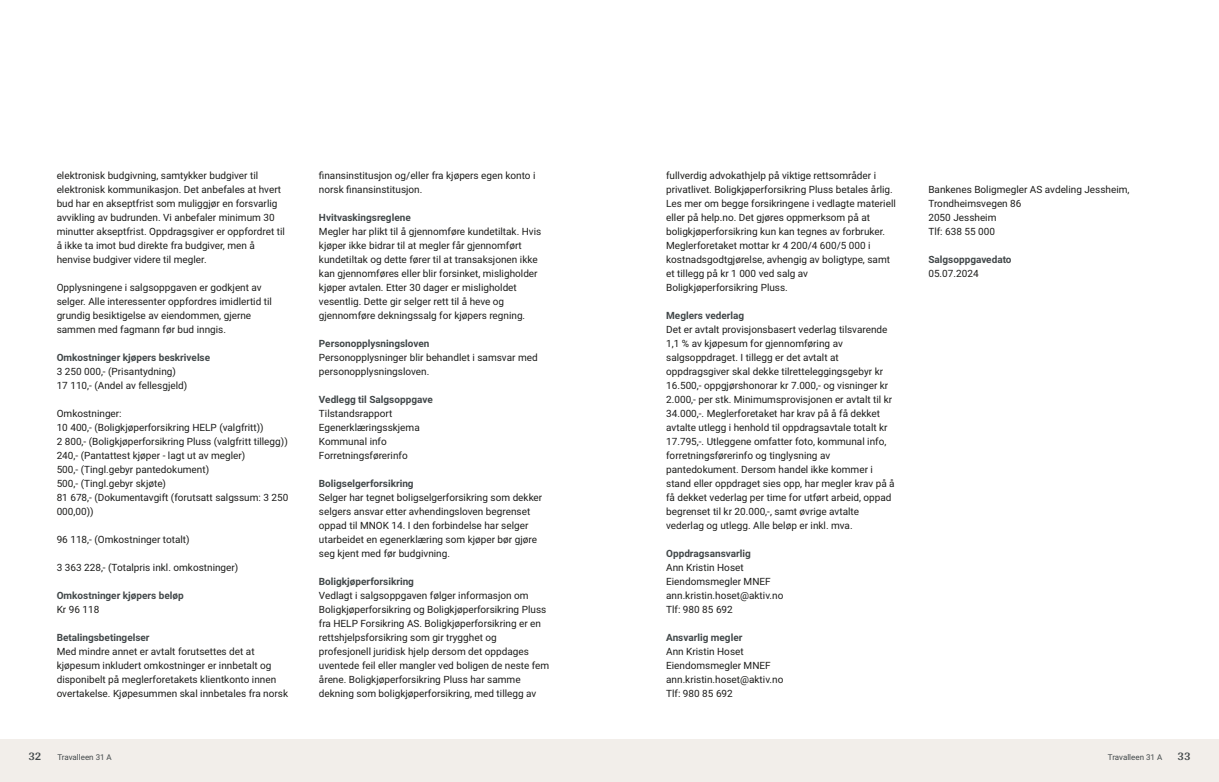
<style>
.page{position:relative;width:1219px;height:782px;background:#fff}
.page>*{position:absolute;margin:0;border:0;box-sizing:border-box;transform-origin:0 0}
.t1{font:700 12px "Arya";color:#414749}
.t2{font:10px/14px "Roboto";color:#1d1d1b}
.t3{font:700 10px "Roboto";color:#414749}
.t4{font:8px "Roboto";color:#414749}
</style>
<div class="page">
<div style="left:0;top:739px;width:612px;height:42px;background:#f2eeea"></div>
<div style="left:607px;top:739px;width:612px;height:42px;background:#f2eeea"></div>
<p class="t2" style="left:57px;top:167px;width:230px">elektronisk budgivning, samtykker budgiver til elektronisk kommunikasjon. Det anbefales at hvert bud har en akseptfrist som muliggjør en forsvarlig avvikling av budrunden. Vi anbefaler minimum 30 minutter akseptfrist. Oppdragsgiver er oppfordret til å ikke ta imot bud direkte fra budgiver, men å henvise budgiver videre til megler.</p>
<p class="t2" style="left:57px;top:279px;width:217px">Opplysningene i salgsoppgaven er godkjent av selger. Alle interessenter oppfordres imidlertid til grundig besiktigelse av eiendommen, gjerne sammen med fagmann før bud inngis.</p>
<p class="t3" style="left:57px;top:350px;width:155px">Omkostninger kjøpers beskrivelse</p>
<p class="t2" style="left:57px;top:363px;width:132px">3 250 000,‑ (Prisantydning)<br>17 110,‑ (Andel av fellesgjeld)</p>
<p class="t2" style="left:57px;top:405px;width:233px">Omkostninger:<br>10 400,‑ (Boligkjøperforsikring HELP (valgfritt))<br>2 800,‑ (Boligkjøperforsikring Pluss (valgfritt tillegg))<br>240,‑ (Pantattest kjøper ‑ lagt ut av megler)<br>500,‑ (Tingl.gebyr pantedokument)<br>500,‑ (Tingl.gebyr skjøte)<br>81 678,‑ (Dokumentavgift (forutsatt salgssum: 3 250<br>000,00))</p>
<p class="t2" style="left:57px;top:531px;width:134px">96 118,‑ (Omkostninger totalt)</p>
<p class="t2" style="left:57px;top:559px;width:183px">3 363 228,‑ (Totalpris inkl. omkostninger)</p>
<p class="t3" style="left:57px;top:588px;width:129px">Omkostninger kjøpers beløp</p>
<p class="t2" style="left:57px;top:601px;width:44px">Kr 96 118</p>
<p class="t3" style="left:57px;top:630px;width:94px">Betalingsbetingelser</p>
<p class="t2" style="left:57px;top:643px;width:233px">Med mindre annet er avtalt forutsettes det at kjøpesum inkludert omkostninger er innbetalt og disponibelt på meglerforetakets klientkonto innen overtakelse. Kjøpesummen skal innbetales fra norsk</p>
<p class="t1" style="left:28px;top:749px;width:15px">32</p>
<p class="t4" style="left:57px;top:751px;width:56px">Travalleen 31 A</p>
<p class="t2" style="left:319px;top:167px;width:218px">finansinstitusjon og/eller fra kjøpers egen konto i norsk finansinstitusjon.</p>
<p class="t3" style="left:319px;top:210px;width:93px">Hvitvaskingsreglene</p>
<p class="t2" style="left:319px;top:223px;width:224px">Megler har plikt til å gjennomføre kundetiltak. Hvis kjøper ikke bidrar til at megler får gjennomført kundetiltak og dette fører til at transaksjonen ikke kan gjennomføres eller blir forsinket, misligholder kjøper avtalen. Etter 30 dager er misligholdet vesentlig. Dette gir selger rett til å heve og gjennomføre dekningssalg for kjøpers regning.</p>
<p class="t3" style="left:319px;top:336px;width:112px">Personopplysningsloven</p>
<p class="t2" style="left:319px;top:349px;width:220px">Personopplysninger blir behandlet i samsvar med personopplysningsloven.</p>
<p class="t3" style="left:319px;top:392px;width:115px">Vedlegg til Salgsoppgave</p>
<p class="t2" style="left:319px;top:405px;width:102px">Tilstandsrapport<br>Egenerklæringsskjema<br>Kommunal info<br>Forretningsførerinfo</p>
<p class="t3" style="left:319px;top:476px;width:96px">Boligselgerforsikring</p>
<p class="t2" style="left:319px;top:489px;width:225px">Selger har tegnet boligselgerforsikring som dekker selgers ansvar etter avhendingsloven begrenset oppad til MNOK 14. I den forbindelse har selger utarbeidet en egenerklæring som kjøper bør gjøre seg kjent med før budgivning.</p>
<p class="t3" style="left:319px;top:574px;width:97px">Boligkjøperforsikring</p>
<p class="t2" style="left:319px;top:587px;width:232px">Vedlagt i salgsoppgaven følger informasjon om Boligkjøperforsikring og Boligkjøperforsikring Pluss fra HELP Forsikring AS. Boligkjøperforsikring er en rettshjelpsforsikring som gir trygghet og profesjonell juridisk hjelp dersom det oppdages uventede feil eller mangler ved boligen de neste fem årene. Boligkjøperforsikring Pluss har samme dekning som boligkjøperforsikring, med tillegg av</p>
<p class="t2" style="left:666px;top:167px;width:231px">fullverdig advokathjelp på viktige rettsområder i privatlivet. Boligkjøperforsikring Pluss betales årlig.<br>Les mer om begge forsikringene i vedlagte materiell eller på help.no. Det gjøres oppmerksom på at boligkjøperforsikring kun kan tegnes av forbruker.<br>Meglerforetaket mottar kr 4 200/4 600/5 000 i kostnadsgodtgjørelse, avhengig av boligtype, samt et tillegg på kr 1 000 ved salg av Boligkjøperforsikring Pluss.</p>
<p class="t3" style="left:666px;top:308px;width:80px">Meglers vederlag</p>
<p class="t2" style="left:666px;top:321px;width:230px">Det er avtalt provisjonsbasert vederlag tilsvarende 1,1 % av kjøpesum for gjennomføring av salgsoppdraget. I tillegg er det avtalt at oppdragsgiver skal dekke tilretteleggingsgebyr kr 16.500,‑ oppgjørshonorar kr 7.000,‑ og visninger kr 2.000,‑ per stk. Minimumsprovisjonen er avtalt til kr 34.000,‑. Meglerforetaket har krav på å få dekket avtalte utlegg i henhold til oppdragsavtale totalt kr 17.795,‑. Utleggene omfatter foto, kommunal info, forretningsførerinfo og tinglysning av pantedokument. Dersom handel ikke kommer i stand eller oppdraget sies opp, har megler krav på å få dekket vederlag per time for utført arbeid, oppad begrenset til kr 20.000,‑, samt øvrige avtalte vederlag og utlegg. Alle beløp er inkl. mva.</p>
<p class="t3" style="left:666px;top:546px;width:86px">Oppdragsansvarlig</p>
<p class="t2" style="left:666px;top:559px;width:119px">Ann Kristin Hoset<br>Eiendomsmegler MNEF ann.kristin.hoset@aktiv.no<br>Tlf: 980 85 692</p>
<p class="t3" style="left:666px;top:630px;width:78px">Ansvarlig megler</p>
<p class="t2" style="left:666px;top:643px;width:119px">Ann Kristin Hoset<br>Eiendomsmegler MNEF ann.kristin.hoset@aktiv.no<br>Tlf: 980 85 692</p>
<p class="t2" style="left:928px;top:181px;width:203px">Bankenes Boligmegler AS avdeling Jessheim,<br>Trondheimsvegen 86<br>2050 Jessheim<br>Tlf: 638 55 000</p>
<p class="t3" style="left:928px;top:252px;width:85px">Salgsoppgavedato</p>
<p class="t2" style="left:928px;top:265px;width:52px">05.07.2024</p>
<p class="t4" style="left:1108px;top:751px;width:56px">Travalleen 31 A</p>
<p class="t1" style="left:1177px;top:749px;width:15px">33</p>
</div>
